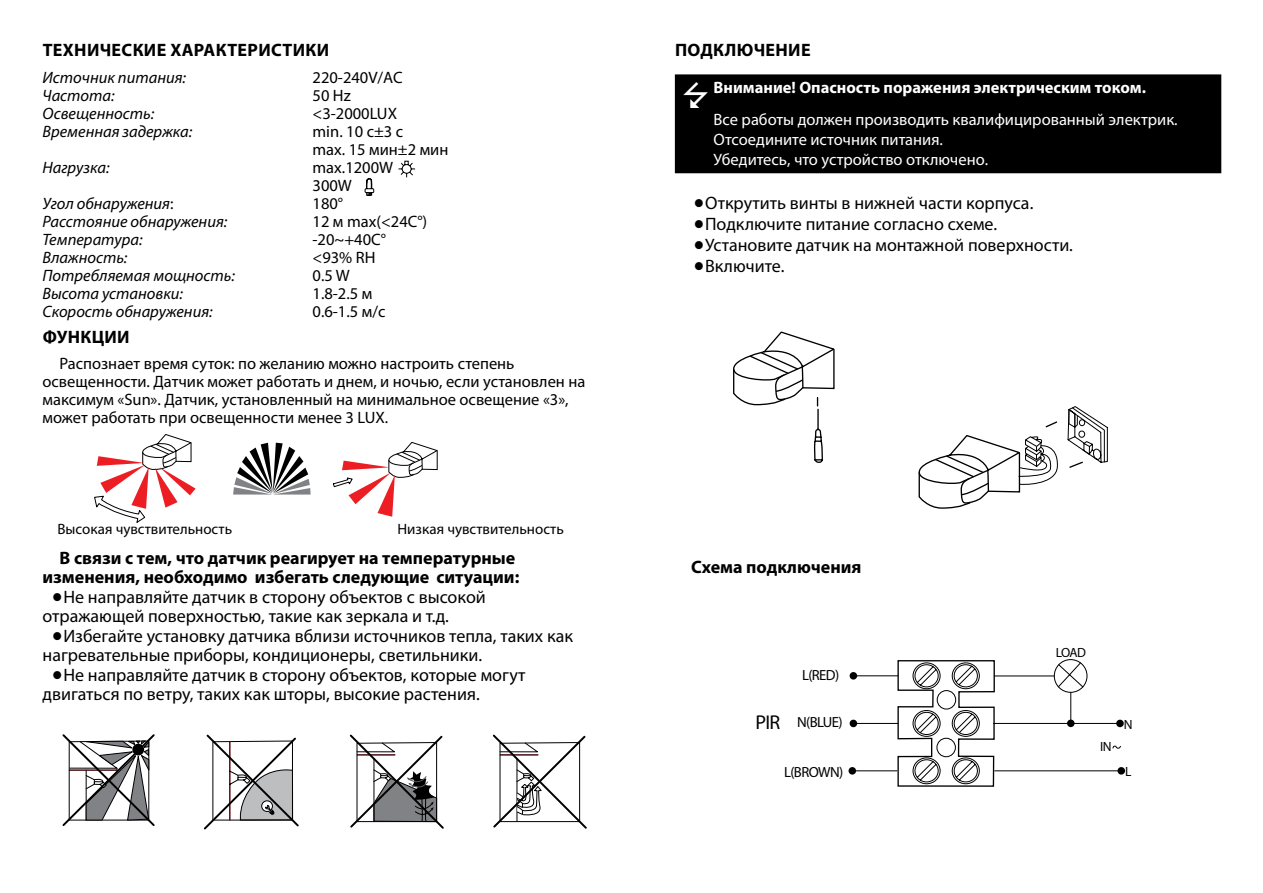
<style>
.page{position:relative;width:1263px;height:893px;background:#fff}
.page>*{position:absolute;margin:0;border:0;box-sizing:border-box;transform-origin:0 0}
.t1{font:18px/19.5px "Myriad Pro";color:#000}
.t2{font:700 18px/19.5px "Myriad Pro";color:#000;text-align:right}
.t3{font:700 18px "Myriad Pro";letter-spacing:.02em;color:#000}
.t4{font:16.5px/18px "Myriad Pro";color:#000}
.t5{font:italic 16.5px "Myriad Pro";color:#000}
.t6{font:16.5px/19.8px "Myriad Pro";color:#fff}
.t7{font:700 16.5px "Myriad Pro";color:#fff}
.t8{font:15px "Myriad Pro";color:#000}
.t9{font:14.7px "Myriad Pro";letter-spacing:-.04em;color:#000}
.t10{font:13.35px "Myriad Pro";letter-spacing:-.045em;color:#000}
.t11{font:1.95px "Myriad Pro";color:#000}
.s1{font-style:normal}
.s2{font-size:2.7px}
.s3{font-size:20.1px}
</style>
<div class="page">
<svg style="left:398px;top:161px;width:17px;height:17px"></svg>
<svg style="left:365px;top:178px;width:10px;height:18px"></svg>
<div style="left:676px;top:75px;width:544px;height:98px;background:#000"></div>
<div style="left:675px;top:74px;width:546px;height:99px;border:2px solid #000"></div>
<svg style="left:94px;top:434px;width:102px;height:88px"></svg>
<svg style="left:233px;top:443px;width:78px;height:52px"></svg>
<svg style="left:333px;top:442px;width:105px;height:75px"></svg>
<svg style="left:62px;top:734px;width:93px;height:92px"></svg>
<svg style="left:203px;top:734px;width:96px;height:96px"></svg>
<svg style="left:349px;top:734px;width:95px;height:95px"></svg>
<svg style="left:492px;top:734px;width:95px;height:95px"></svg>
<svg style="left:733px;top:331px;width:375px;height:178px"></svg>
<div style="left:1117px;top:767px;width:8px;height:8px;background:#000;border-radius:50%"></div>
<div style="left:1116px;top:720px;width:8px;height:7px;background:#000;border-radius:50%"></div>
<svg style="left:1015px;top:659px;width:107px;height:116px"></svg>
<svg style="left:848px;top:660px;width:167px;height:127px"></svg>
<p class="t3" style="left:43px;top:38px;width:288px">Технические характеристики</p>
<p class="t5" style="left:43px;top:67px;width:145px">Источник питания:</p>
<p class="t4" style="left:313px;top:68px;width:92px">220-240V/AC</p>
<p class="t5" style="left:43px;top:85px;width:74px">Частота:</p>
<p class="t4" style="left:313px;top:86px;width:40px">50 Hz</p>
<p class="t5" style="left:43px;top:103px;width:113px">Освещенность:</p>
<p class="t4" style="left:313px;top:104px;width:86px">&lt;3-2000LUX</p>
<p class="t5" style="left:43px;top:121px;width:151px">Временная задержка:</p>
<p class="t4" style="left:313px;top:122px;width:137px">min. 10 с±3 с<br>max. 15 мин±2 мин</p>
<p class="t5" style="left:43px;top:157px;width:69px">Нагрузка:</p>
<p class="t4" style="left:313px;top:158px;width:82px">max.1200W<br>300W</p>
<p class="t5" style="left:43px;top:193px;width:132px">Угол обнаружения<span class="s1">:</span></p>
<p class="t4" style="left:313px;top:194px;width:32px">180°</p>
<p class="t5" style="left:43px;top:211px;width:186px">Расстояние обнаружения:</p>
<p class="t4" style="left:313px;top:212px;width:116px">12 м max(&lt;24С°)</p>
<p class="t5" style="left:43px;top:229px;width:102px">Температура:</p>
<p class="t4" style="left:313px;top:230px;width:75px">-20~+40С°</p>
<p class="t5" style="left:43px;top:247px;width:86px">Влажность:</p>
<p class="t4" style="left:313px;top:248px;width:64px">&lt;93% RH</p>
<p class="t5" style="left:43px;top:265px;width:194px">Потребляемая мощность:</p>
<p class="t4" style="left:313px;top:266px;width:39px">0.5 W</p>
<p class="t5" style="left:43px;top:283px;width:142px">Высота установки:</p>
<p class="t4" style="left:313px;top:284px;width:61px">1.8-2.5 м</p>
<p class="t5" style="left:43px;top:301px;width:172px">Скорость обнаружения:</p>
<p class="t4" style="left:313px;top:302px;width:74px">0.6-1.5 м/с</p>
<p class="t11" style="left:356px;top:311px;width:13px"><span class="s2">PIR</span> N(BLUE)</p>
<p class="t2" style="left:43px;top:327px;width:89px">Функции</p>
<p class="t4" style="left:43px;top:355px;width:544px;text-indent:17px">Распознает время суток: по желанию можно настроить степень освещенности. Датчик может работать и днем, и ночью, если установлен на максимум «Sun». Датчик, установленный на минимальное освещение «3», может работать при освещенности менее 3 LUX.</p>
<p class="t8" style="left:57px;top:520px;width:176px">Высокая чувствительность</p>
<p class="t8" style="left:397px;top:520px;width:168px">Низкая чувствительность</p>
<p class="t2" style="left:43px;top:547px;width:478px">В связи с тем, что датчик реагирует на температурные изменения, необходимо избегать следующие ситуации:</p>
<p class="t1" style="left:43px;top:587px;width:445px;text-indent:9px">•Не направляйте датчик в сторону объектов с высокой отражающей поверхностью, такие как зеркала и т.д.</p>
<p class="t1" style="left:43px;top:626px;width:532px;text-indent:9px">•Избегайте установку датчика вблизи источников тепла, таких как нагревательные приборы, кондиционеры, светильники.</p>
<p class="t1" style="left:43px;top:665px;width:485px;text-indent:9px">•Не направляйте датчик в сторону объектов, которые могут двигаться по ветру, таких как шторы, высокие растения.</p>
<p class="t2" style="left:675px;top:40px;width:137px">Подключение</p>
<p class="t7" style="left:713px;top:76px;width:434px">Внимание! Опасность поражения электрическим током.</p>
<p class="t6" style="left:713px;top:109px;width:466px">Все работы должен производить квалифицированный электрик.<br>Отсоедините источник питания.<br>Убедитесь, что устройство отключено.</p>
<p class="t1" style="left:693px;top:192px;width:342px">•Открутить винты в нижней части корпуса.</p>
<p class="t1" style="left:693px;top:213px;width:306px">•Подключите питание согласно схеме.</p>
<p class="t1" style="left:693px;top:234px;width:382px">•Установите датчик на монтажной поверхности.</p>
<p class="t1" style="left:693px;top:255px;width:93px">•Включите.</p>
<p class="t2" style="left:691px;top:556px;width:172px">Схема подключения</p>
<p class="t9" style="left:802px;top:666px;width:39px">L(RED)</p>
<p class="t9" style="left:755px;top:713px;width:89px"><span class="s3">PIR</span> N(BLUE)</p>
<p class="t9" style="left:784px;top:763px;width:61px">L(BROWN)</p>
<p class="t10" style="left:1056px;top:644px;width:32px">LOAD</p>
<p class="t10" style="left:1100px;top:738px;width:13px">IN</p>
<p class="t10" style="left:1124px;top:716px;width:10px">N</p>
<p class="t10" style="left:1125px;top:764px;width:8px">L</p>
</div>
